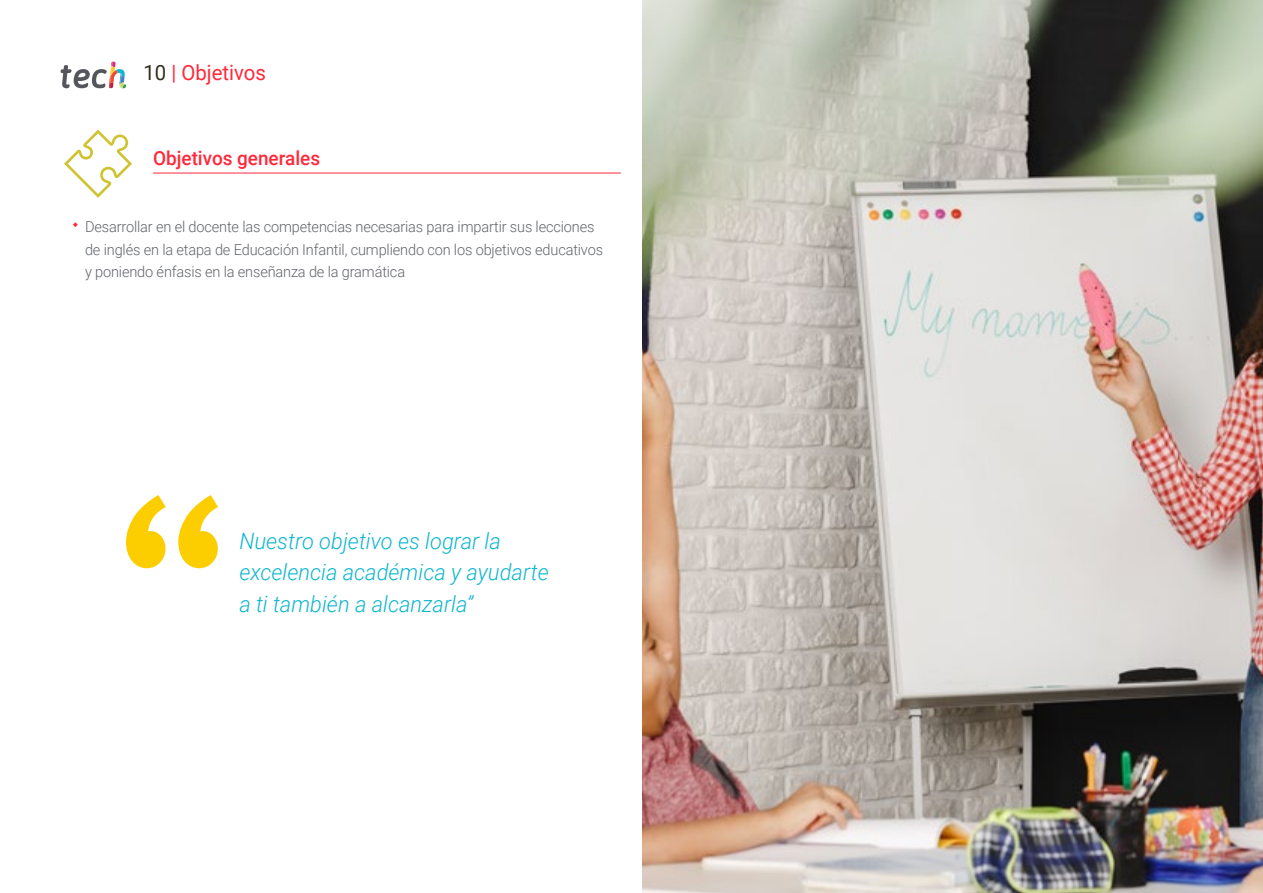
<style>
.page{position:relative;width:1263px;height:893px;background:#fff}
.page>*{position:absolute;margin:0;border:0;box-sizing:border-box;transform-origin:0 0}
.t1{font:italic 300 22.5px/31.5px "Roboto";color:#0fb6cf}
.t2{font:21px "Roboto";color:#ff293a}
.t3{font:500 19.5px "Roboto";color:#ff293a}
.t4{font:300 15px/22.5px "Roboto";letter-spacing:-.01em;color:#61646a}
.s1{color:#312e20}
</style>
<div class="page">
<img style="left:642px;top:0;width:621px;height:893px">
<hr style="left:153px;top:173px;width:468px;height:1px;background:#ff293a">
<svg style="left:64px;top:130px;width:68px;height:68px"></svg>
<svg style="left:61px;top:62px;width:65px;height:27px"></svg>
<svg style="left:126px;top:495px;width:92px;height:73px"></svg>
<h2 class="t2" style="left:144px;top:57px;width:124px"><span class="s1">10</span> | Objetivos</h2>
<h3 class="t3" style="left:153px;top:144px;width:169px">Objetivos generales</h3>
<p class="t4" style="left:85px;top:215px;width:519px">Desarrollar en el docente las competencias necesarias para impartir sus lecciones de inglés en la etapa de Educación Infantil, cumpliendo con los objetivos educativos y poniendo énfasis en la enseñanza de la gramática</p>
<h1 class="t1" style="left:239px;top:524px;width:311px">Nuestro objetivo es lograr la excelencia académica y ayudarte a ti también a alcanzarla”</h1>
</div>
